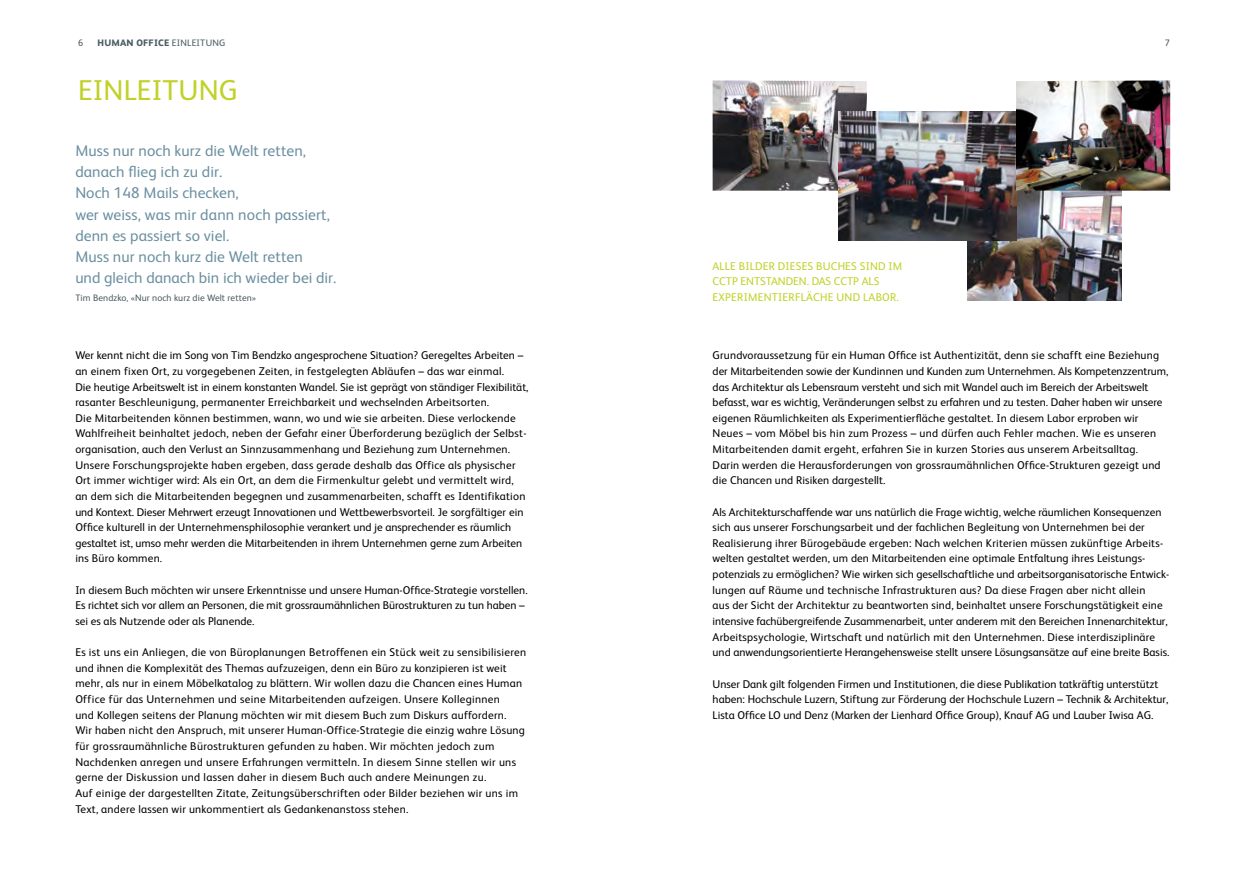
<style>
.page{position:relative;width:1248px;height:886px;background:#fff}
.page>*{position:absolute;margin:0;border:0;box-sizing:border-box;transform-origin:0 0}
.t1{font:28.75px "FS Albert";letter-spacing:.005em;color:#c1d128}
.t2{font:15.62px/21.2px "FS Albert";letter-spacing:.005em;color:#6c90a0}
.t3{font:11.25px/15.6px "FS Albert";letter-spacing:.015em;color:#000}
.t4{font:11.25px/15.6px "FS Albert";letter-spacing:.015em;color:#c1d128}
.t5{font:9.38px "FS Albert";letter-spacing:.01em;color:#4a5b62}
.t6{font:800 9.38px "FS Albert";letter-spacing:.02em;color:#4a5b62}
.s1{font-weight:400}
</style>
<div class="page">
<img style="left:967px;top:191px;width:154px;height:110px">
<img style="left:712px;top:80px;width:154px;height:111px">
<img style="left:838px;top:111px;width:177px;height:130px">
<img style="left:1015px;top:80px;width:155px;height:111px">
<p class="t5" style="left:78px;top:37px;width:7px">6</p>
<p class="t6" style="left:97px;top:36px;width:129px">HUMAN OFFICE <span class="s1">EINLEITUNG</span></p>
<p class="t5" style="left:1164px;top:37px;width:7px">7</p>
<h1 class="t1" style="left:78px;top:71px;width:161px">EINLEITUNG</h1>
<h2 class="t2" style="left:75px;top:139px;width:262px">Muss nur noch kurz die Welt retten, danach flieg ich zu dir.<br>Noch 148 Mails checken,<br>wer weiss, was mir dann noch passiert, denn es passiert so viel.<br>Muss nur noch kurz die Welt retten<br>und gleich danach bin ich wieder bei dir.</h2>
<p class="t5" style="left:75px;top:291px;width:182px">Tim Bendzko, «Nur noch kurz die Welt retten»</p>
<p class="t3" style="left:75px;top:347px;width:454px">Wer kennt nicht die im Song von Tim Bendzko angesprochene Situation? Geregeltes Arbeiten – an einem fixen Ort, zu vorgegebenen Zeiten, in festgelegten Abläufen – das war einmal.<br>Die heutige Arbeitswelt ist in einem konstanten Wandel. Sie ist geprägt von ständiger Flexibilität, rasanter Beschleunigung, permanenter Erreichbarkeit und wechselnden Arbeitsorten.<br>Die Mitarbeitenden können bestimmen, wann, wo und wie sie arbeiten. Diese verlockende Wahlfreiheit beinhaltet jedoch, neben der Gefahr einer Überforderung bezüglich der Selbst&shy;organisation, auch den Verlust an Sinnzusammenhang und Beziehung zum Unternehmen.<br>Unsere Forschungsprojekte haben ergeben, dass gerade deshalb das Office als physischer Ort immer wichtiger wird: Als ein Ort, an dem die Firmenkultur gelebt und vermittelt wird, an dem sich die Mitarbeitenden begegnen und zusammenarbeiten, schafft es Identifikation und Kontext. Dieser Mehrwert erzeugt Innovationen und Wettbewerbsvorteil. Je sorgfältiger ein Office kulturell in der Unternehmensphilosophie verankert und je ansprechender es räumlich gestaltet ist, umso mehr werden die Mitarbeitenden in ihrem Unternehmen gerne zum Arbeiten ins Büro kommen.</p>
<p class="t3" style="left:75px;top:581px;width:454px">In diesem Buch möchten wir unsere Erkenntnisse und unsere Human-Office-Strategie vorstellen.<br>Es richtet sich vor allem an Personen, die mit grossraumähnlichen Bürostrukturen zu tun haben – sei es als Nutzende oder als Planende.</p>
<p class="t3" style="left:75px;top:644px;width:452px">Es ist uns ein Anliegen, die von Büroplanungen Betroffenen ein Stück weit zu sensibilisieren und ihnen die Komplexität des Themas aufzuzeigen, denn ein Büro zu konzipieren ist weit mehr, als nur in einem Möbelkatalog zu blättern. Wir wollen dazu die Chancen eines Human Office für das Unternehmen und seine Mitarbeitenden aufzeigen. Unsere Kolleginnen<br>und Kollegen seitens der Planung möchten wir mit diesem Buch zum Diskurs auffordern.<br>Wir haben nicht den Anspruch, mit unserer Human-Office-Strategie die einzig wahre Lösung für grossraumähnliche Bürostrukturen gefunden zu haben. Wir möchten jedoch zum Nachdenken anregen und unsere Erfahrungen vermitteln. In diesem Sinne stellen wir uns gerne der Diskussion und lassen daher in diesem Buch auch andere Meinungen zu.<br>Auf einige der dargestellten Zitate, Zeitungsüberschriften oder Bilder beziehen wir uns im Text, andere lassen wir unkommentiert als Gedankenanstoss stehen.</p>
<p class="t4" style="left:712px;top:257px;width:191px">ALLE BILDER DIESES BUCHES SIND IM<br>CCTP ENTSTANDEN. DAS CCTP ALS<br>EXPERIMENTIERFLÄCHE UND LABOR.</p>
<p class="t3" style="left:712px;top:347px;width:457px">Grundvoraussetzung für ein Human Office ist Authentizität, denn sie schafft eine Beziehung der Mitarbeitenden sowie der Kundinnen und Kunden zum Unternehmen. Als Kompetenzzentrum, das Architektur als Lebensraum versteht und sich mit Wandel auch im Bereich der Arbeitswelt befasst, war es wichtig, Veränderungen selbst zu erfahren und zu testen. Daher haben wir unsere eigenen Räumlichkeiten als Experimentierfläche gestaltet. In diesem Labor erproben wir Neues – vom Möbel bis hin zum Prozess – und dürfen auch Fehler machen. Wie es unseren Mitarbeitenden damit ergeht, erfahren Sie in kurzen Stories aus unserem Arbeitsalltag.<br>Darin werden die Herausforderungen von grossraumähnlichen Office-Strukturen gezeigt und die Chancen und Risiken dargestellt.</p>
<p class="t3" style="left:712px;top:503px;width:458px">Als Architekturschaffende war uns natürlich die Frage wichtig, welche räumlichen Konsequenzen sich aus unserer Forschungsarbeit und der fachlichen Begleitung von Unternehmen bei der Realisierung ihrer Bürogebäude ergeben: Nach welchen Kriterien müssen zukünftige Arbeits&shy;welten gestaltet werden, um den Mitarbeitenden eine optimale Entfaltung ihres Leistungs&shy;potenzials zu ermöglichen? Wie wirken sich gesellschaftliche und arbeitsorganisatorische Entwick&shy;lungen auf Räume und technische Infrastrukturen aus? Da diese Fragen aber nicht allein<br>aus der Sicht der Architektur zu beantworten sind, beinhaltet unsere Forschungstätigkeit eine intensive fachübergreifende Zusammenarbeit, unter anderem mit den Bereichen Innenarchitektur, Arbeitspsychologie, Wirtschaft und natürlich mit den Unternehmen. Diese interdisziplinäre und anwendungsorientierte Herangehensweise stellt unsere Lösungsansätze auf eine breite Basis.</p>
<p class="t3" style="left:712px;top:675px;width:457px">Unser Dank gilt folgenden Firmen und Institutionen, die diese Publikation tatkräftig unterstützt haben: Hochschule Luzern, Stiftung zur Förderung der Hochschule Luzern – Technik &amp; Architektur,<br>Lista Office LO und Denz (Marken der Lienhard Office Group), Knauf AG und Lauber Iwisa AG.</p>
</div>
